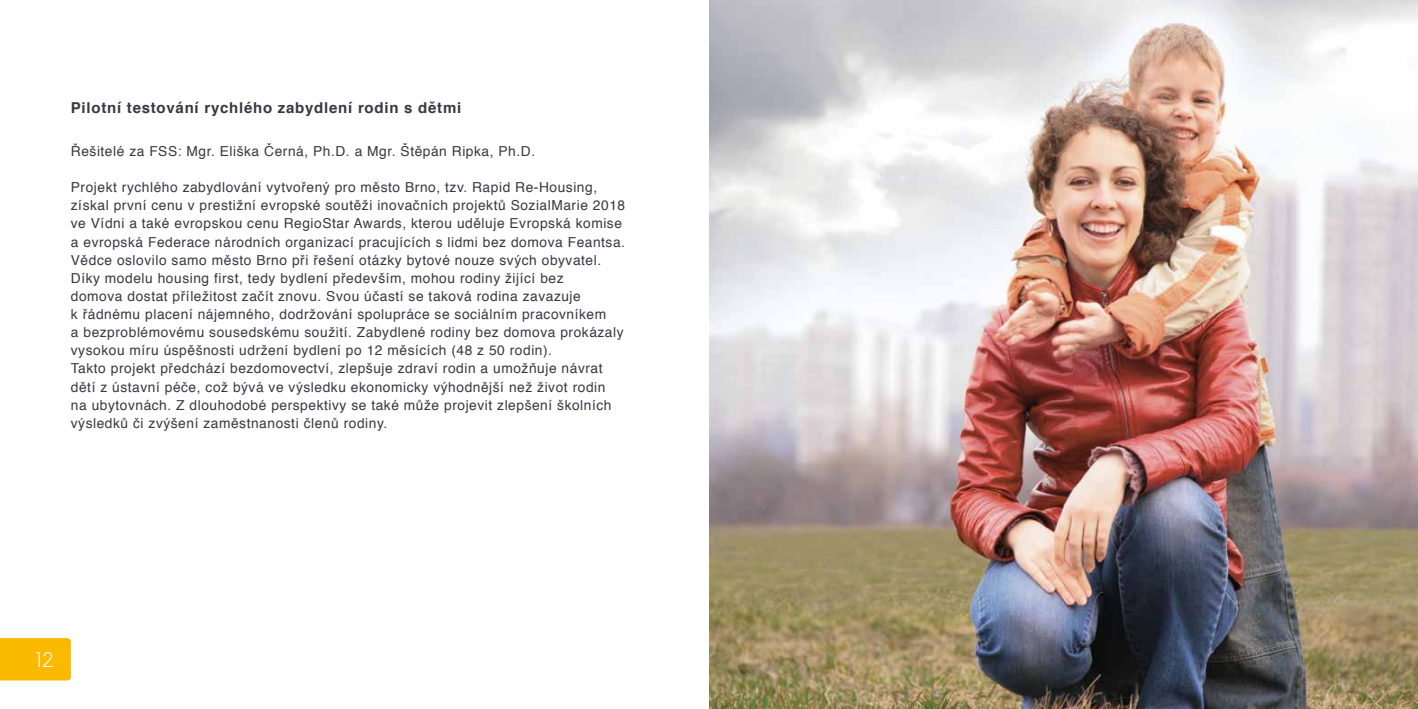
<style>
.page{position:relative;width:1418px;height:709px;background:#fff}
.page>*{position:absolute;margin:0;border:0;box-sizing:border-box;transform-origin:0 0}
.t1{font:300 21.25px "Hurme Geometric Sans 3";color:#fff}
.t2{font:700 15px "Helvetica";letter-spacing:.05em;color:#383841}
.t3{font:13.75px/18.1px "Helvetica";letter-spacing:.04em;color:#383841}
</style>
<div class="page">
<div style="left:0;top:638px;width:71px;height:42px;background:#fbba00"></div>
<img style="left:709px;top:0;width:708px;height:709px">
<p class="t2" style="left:71px;top:96px;width:392px">Pilotní testování rychlého zabydlení rodin s dětmi</p>
<p class="t3" style="left:71px;top:143px;width:466px">Řešitelé za FSS: Mgr. Eliška Černá, Ph.D. a Mgr. Štěpán Ripka, Ph.D.</p>
<p class="t3" style="left:71px;top:179px;width:556px">Projekt rychlého zabydlování vytvořený pro město Brno, tzv. Rapid Re-Housing, získal první cenu v prestižní evropské soutěži inovačních projektů SozialMarie 2018 ve Vídni a také evropskou cenu RegioStar Awards, kterou uděluje Evropská komise a evropská Federace národních organizací pracujících s lidmi bez domova Feantsa.<br>Vědce oslovilo samo město Brno při řešení otázky bytové nouze svých obyvatel.<br>Díky modelu housing first, tedy bydlení především, mohou rodiny žijící bez<br>domova dostat příležitost začít znovu. Svou účastí se taková rodina zavazuje<br>k řádnému placení nájemného, dodržování spolupráce se sociálním pracovníkem<br>a bezproblémovému sousedskému soužití. Zabydlené rodiny bez domova prokázaly vysokou míru úspěšnosti udržení bydlení po 12 měsících (48 z 50 rodin).<br>Takto projekt předchází bezdomovectví, zlepšuje zdraví rodin a umožňuje návrat dětí z ústavní péče, což bývá ve výsledku ekonomicky výhodnější než život rodin<br>na ubytovnách. Z dlouhodobé perspektivy se také může projevit zlepšení školních výsledků či zvýšení zaměstnanosti členů rodiny.</p>
<h1 class="t1" style="left:36px;top:645px;width:19px">12</h1>
</div>
